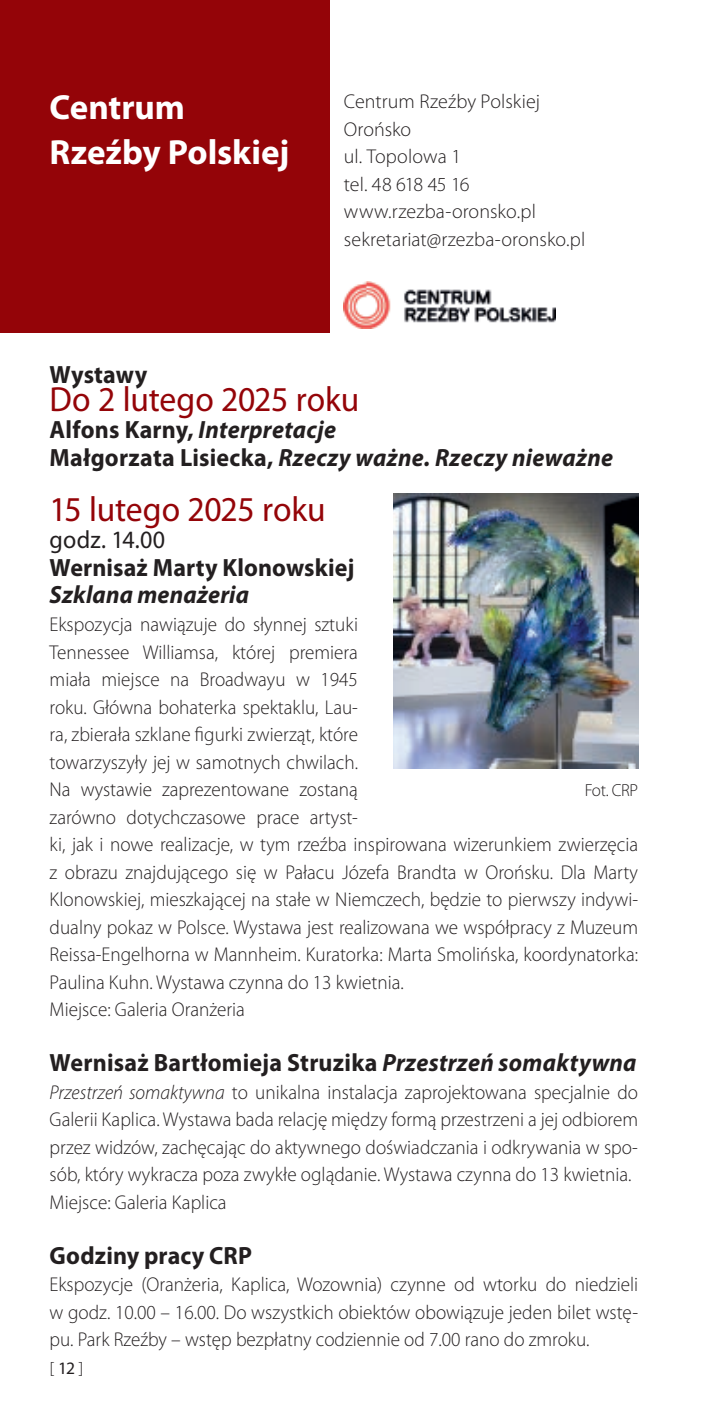
<style>
.page{position:relative;width:709px;height:1418px;background:#fff}
.page>*{position:absolute;margin:0;border:0;box-sizing:border-box;transform-origin:0 0}
.t1{font:35px "Myriad Pro";letter-spacing:-.005em;color:#940408;scale:.96 1}
.t2{font:700 35px/45px "Myriad Pro";letter-spacing:-.005em;color:#fff}
.t3{font:700 25px "Myriad Pro";letter-spacing:.01em;color:#231f20;scale:.96 1}
.t4{font:italic 700 25px/27.5px "Myriad Pro";letter-spacing:.01em;color:#231f20;scale:.96 1}
.t5{font:25px "Myriad Pro";letter-spacing:.01em;color:#231f20;scale:.96 1}
.t6{font:300 20px/27.5px "Myriad Pro";color:#231f20;scale:.96 1}
.t7{font:300 20px/27.5px "Myriad Pro";color:#231f20}
.t8{font:300 17.5px "Myriad Pro";letter-spacing:-.02em;color:#231f20}
.s1{font-style:normal}
.s2{font-style:italic}
.s3{font-weight:400}
</style>
<div class="page">
<img style="left:344px;top:282px;width:211px;height:46px">
<div style="left:0;top:0;width:330px;height:332px;background:#940408"></div>
<img style="left:393px;top:493px;width:245px;height:275px">
<h1 class="t2" style="left:50px;top:84px;width:241px">Centrum<br>Rzeźby Polskiej</h1>
<p class="t7" style="left:344px;top:88px;width:243px">Centrum Rzeźby Polskiej<br>Orońsko<br>ul. Topolowa 1<br>tel. 48 618 45 16 www.rzezba-oronsko.pl sekretariat@rzezba-oronsko.pl</p>
<p class="t3" style="left:50px;top:358px;width:103px">Wystawy</p>
<h1 class="t1" style="left:50px;top:377px;width:324px">Do 2 lutego 2025 roku</h1>
<p class="t4" style="left:50px;top:415px;width:588px"><span class="s1">Alfons Karny,</span> Interpretacje<br><span class="s1">Małgorzata Lisiecka,</span> Rzeczy ważne. Rzeczy nieważne</p>
<h1 class="t1" style="left:50px;top:487px;width:289px">15 lutego 2025 roku</h1>
<p class="t5" style="left:50px;top:524px;width:122px">godz. 14.00</p>
<p class="t3" style="left:50px;top:551px;width:319px">Wernisaż Marty Klonowskiej</p>
<p class="t4" style="left:50px;top:580px;width:209px">Szklana menażeria</p>
<p class="t6" style="left:50px;top:610px;width:614px">Ekspozycja nawiązuje do słynnej sztuki<br>Tennessee Williamsa, której premiera<br>miała miejsce na Broadwayu w 1945<br>roku. Główna bohaterka spektaklu, Lau-<br>ra, zbierała szklane figurki zwierząt, które<br>towarzyszyły jej w samotnych chwilach.<br>Na wystawie zaprezentowane zostaną<br>zarówno dotychczasowe prace artyst-<br>ki, jak i nowe realizacje, w tym rzeźba inspirowana wizerunkiem zwierzęcia z obrazu znajdującego się w Pałacu Józefa Brandta w Orońsku. Dla Marty Klonowskiej, mieszkającej na stałe w Niemczech, będzie to pierwszy indywi&shy;dualny pokaz w Polsce. Wystawa jest realizowana we współpracy z Muzeum Reissa-Engelhorna w Mannheim. Kuratorka: Marta Smolińska, koordynatorka:<br>Paulina Kuhn. Wystawa czynna do 13 kwietnia.<br>Miejsce: Galeria Oranżeria</p>
<p class="t3" style="left:50px;top:1046px;width:613px">Wernisaż Bartłomieja Struzika <span class="s2">Przestrzeń somaktywna</span></p>
<p class="t6" style="left:50px;top:1078px;width:614px"><span class="s2">Przestrzeń somaktywna</span> to unikalna instalacja zaprojektowana specjalnie do Galerii Kaplica. Wystawa bada relację między formą przestrzeni a jej odbiorem przez widzów, zachęcając do aktywnego doświadczania i odkrywania w spo&shy;sób, który wykracza poza zwykłe oglądanie. Wystawa czynna do 13 kwietnia.<br>Miejsce: Galeria Kaplica</p>
<p class="t3" style="left:50px;top:1239px;width:212px">Godziny pracy CRP</p>
<p class="t6" style="left:50px;top:1270px;width:614px;text-align:justify">Ekspozycje (Oranżeria, Kaplica, Wozownia) czynne od wtorku do niedzieli w godz. 10.00 – 16.00. Do wszystkich obiektów obowiązuje jeden bilet wstę&shy;pu. Park Rzeźby – wstęp bezpłatny codziennie od 7.00 rano do zmroku.</p>
<p class="t8" style="left:585px;top:779px;width:55px">Fot. CRP</p>
<p class="t8" style="left:50px;top:1357px;width:35px">[ <span class="s3">12</span> ]</p>
</div>
